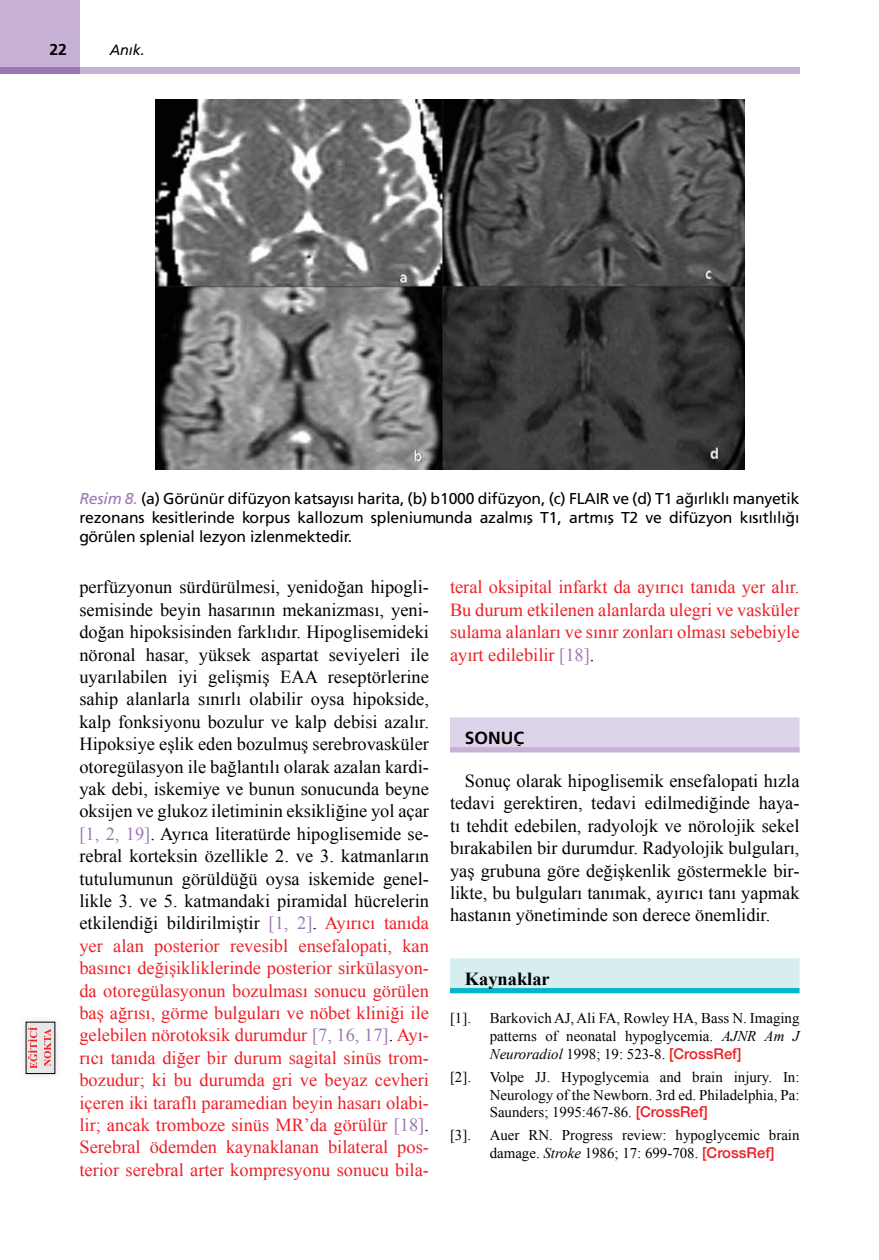
<style>
.page{position:relative;width:879px;height:1260px;background:#fff}
.page>*{position:absolute;margin:0;border:0;box-sizing:border-box;transform-origin:0 0}
.t1{font:18.38px/22.4px "Times New Roman";color:#000;text-align:justify}
.t2{font:18.38px/22.4px "Times New Roman";color:#ec2027;text-align:justify}
.t3{font:700 18.38px "Times New Roman";color:#000}
.t4{font:17.5px "Frutiger Bold Tr";color:#000}
.t5{font:15.75px/18.9px "Frutiger Normal Tr";letter-spacing:-.01em;color:#000;text-align:justify}
.t6{font:15.75px "Frutiger Bold Tr";color:#000}
.t7{font:14.88px/17.8px "Times New Roman";color:#000;text-align:justify}
.t8{font:14.88px "Frutiger Italic Tr";color:#000;scale:.96 1}
.s1{font-family:"Frutiger Italic Tr";color:#9e76b4}
.s2{color:#9e76b4}
.s3{color:#ec2027}
.s4{color:#000}
.s5{font-style:italic}
.s6{font-family:"Helvetica Neue";font-weight:500;color:#ec2027}
</style>
<div class="page">
<div style="left:79px;top:67px;width:720px;height:7px;background:#c7b2d6"></div>
<div style="left:0;top:0;width:79px;height:74px;background:#c7b2d6"></div>
<div style="left:0;top:67px;width:79px;height:7px;background:#9e76b4"></div>
<div style="left:450px;top:717px;width:349px;height:35px;background:#ddd4e9"></div>
<div style="left:450px;top:747px;width:349px;height:5px;background:#c7b2d6"></div>
<div style="left:450px;top:958px;width:349px;height:35px;background:#d6eef0"></div>
<div style="left:450px;top:988px;width:349px;height:5px;background:#00b5cd"></div>
<img style="left:155px;top:99px;width:589px;height:370px">
<div style="left:16px;top:1012px;width:49px;height:71px;background:#000;opacity:.12"></div>
<div style="left:26px;top:1022px;width:29px;height:52px;background:#e6e8e8"></div>
<svg style="left:28px;top:1027px;width:9px;height:42px"></svg>
<svg style="left:44px;top:1029px;width:7px;height:37px"></svg>
<p class="t6" style="left:49px;top:40px;width:19px">22</p>
<p class="t8" style="left:110px;top:41px;width:38px">Anık.</p>
<p class="t5" style="left:79px;top:489px;width:721px"><span class="s1">Resim 8.</span> (a) Görünür difüzyon katsayısı harita, (b) b1000 difüzyon, (c) FLAIR ve (d) T1 ağırlıklı manyetik rezonans kesitlerinde korpus kallozum spleniumunda azalmış T1, artmış T2 ve difüzyon kısıtlılığı görülen splenial lezyon izlenmektedir.</p>
<p class="t1" style="left:79px;top:576px;width:351px">perfüzyonun sürdürülmesi, yenidoğan hipogli&shy;semisinde beyin hasarının mekanizması, yeni&shy;doğan hipoksisinden farklıdır. Hipoglisemideki nöronal hasar, yüksek aspartat seviyeleri ile uyarılabilen iyi gelişmiş EAA reseptörlerine sahip alanlarla sınırlı olabilir oysa hipokside, kalp fonksiyonu bozulur ve kalp debisi azalır.<br>Hipoksiye eşlik eden bozulmuş serebrovasküler otoregülasyon ile bağlantılı olarak azalan kardi&shy;yak debi, iskemiye ve bunun sonucunda beyne oksijen ve glukoz iletiminin eksikliğine yol açar <span class="s2">[1, 2, 19]</span>. Ayrıca literatürde hipoglisemide se&shy;rebral korteksin özellikle 2. ve 3. katmanların tutulumunun görüldüğü oysa iskemide genel&shy;likle 3. ve 5. katmandaki piramidal hücrelerin etkilendiği bildirilmiştir <span class="s2">[1, 2]</span>. <span class="s3">Ayırıcı tanıda yer alan posterior revesibl ensefalopati, kan basıncı değişikliklerinde posterior sirkülasyon&shy;da otoregülasyonun bozulması sonucu görülen baş ağrısı, görme bulguları ve nöbet kliniği ile gelebilen nörotoksik durumdur</span> <span class="s2">[7, 16, 17]</span>. <span class="s3">Ayı&shy;rıcı tanıda diğer bir durum sagital sinüs trom&shy;bozudur; ki bu durumda gri ve beyaz cevheri içeren iki taraflı paramedian beyin hasarı olabi&shy;lir; ancak tromboze sinüs MR’da görülür</span> <span class="s2">[18]</span>.<br><span class="s3">Serebral ödemden kaynaklanan bilateral pos&shy;terior serebral arter kompresyonu sonucu bila-</span></p>
<p class="t2" style="left:450px;top:576px;width:351px">teral oksipital infarkt da ayırıcı tanıda yer alır.<br>Bu durum etkilenen alanlarda ulegri ve vasküler sulama alanları ve sınır zonları olması sebebiyle ayırt edilebilir <span class="s2">[18]</span><span class="s4">.</span></p>
<p class="t4" style="left:464px;top:728px;width:61px">SONUÇ</p>
<p class="t1" style="left:450px;top:769px;width:351px;text-indent:15px">Sonuç olarak hipoglisemik ensefalopati hızla tedavi gerektiren, tedavi edilmediğinde haya&shy;tı tehdit edebilen, radyolojk ve nörolojik sekel bırakabilen bir durumdur. Radyolojik bulguları, yaş grubuna göre değişkenlik göstermekle bir&shy;likte, bu bulguları tanımak, ayırıcı tanı yapmak hastanın yönetiminde son derece önemlidir.</p>
<p class="t3" style="left:464px;top:966px;width:86px">Kaynaklar</p>
<p class="t7" style="left:450px;top:1009px;width:23px">[1].</p>
<p class="t7" style="left:489px;top:1009px;width:311px">Barkovich AJ, Ali FA, Rowley HA, Bass N. Imaging patterns of neonatal hypoglycemia. <span class="s5">AJNR Am J Neuroradiol</span> 1998; 19: 523-8. <span class="s6">[CrossRef]</span></p>
<p class="t7" style="left:450px;top:1068px;width:23px">[2].</p>
<p class="t7" style="left:489px;top:1068px;width:311px">Volpe JJ. Hypoglycemia and brain injury. In:<br>Neurology of the Newborn. 3rd ed. Philadelphia, Pa:<br>Saunders; 1995:467-86. <span class="s6">[CrossRef]</span></p>
<p class="t7" style="left:450px;top:1126px;width:23px">[3].</p>
<p class="t7" style="left:489px;top:1126px;width:311px">Auer RN. Progress review: hypoglycemic brain damage. <span class="s5">Stroke</span> 1986; 17: 699-708. <span class="s6">[CrossRef]</span></p>
</div>
